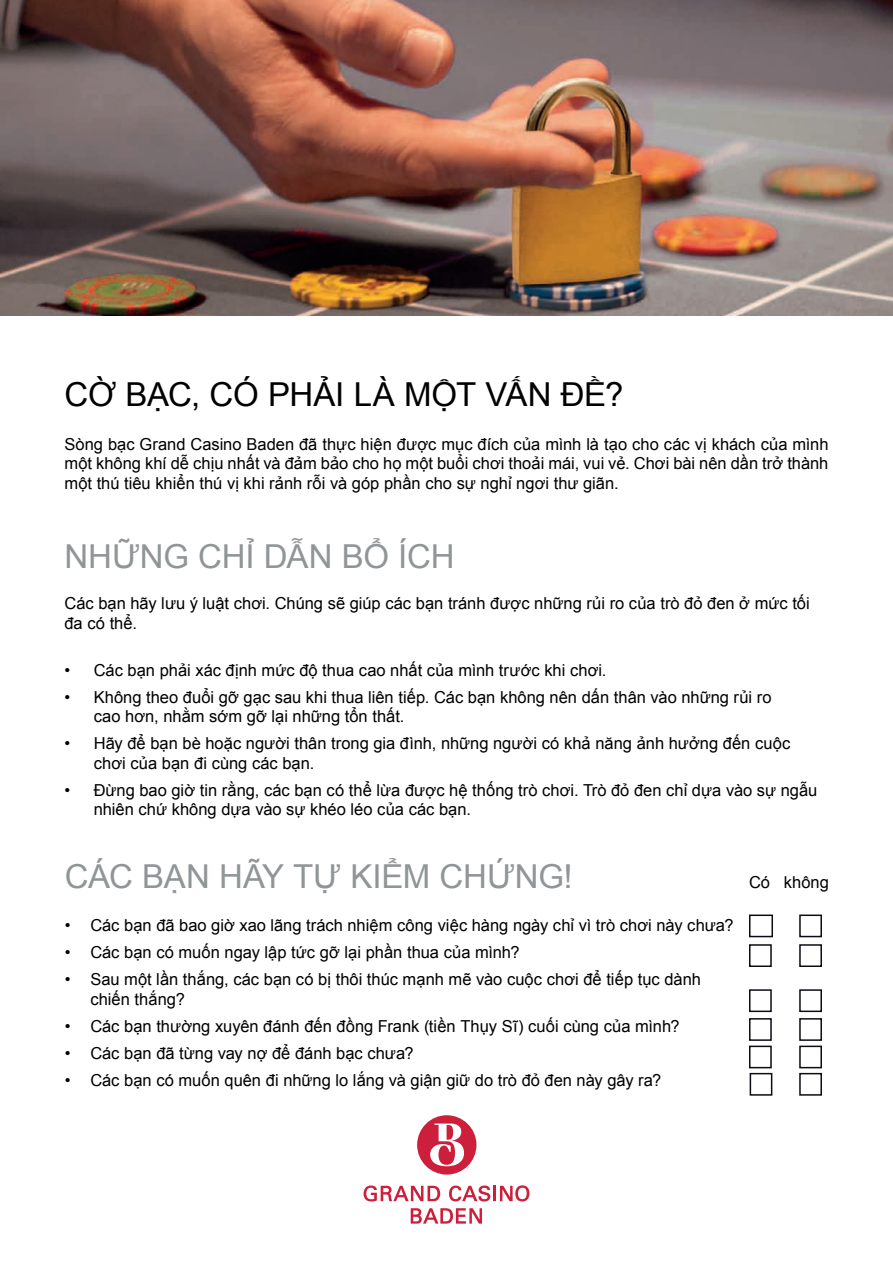
<style>
.page{position:relative;width:893px;height:1263px;background:#fff}
.page>*{position:absolute;margin:0;border:0;box-sizing:border-box;transform-origin:0 0}
.t1{font:33px "Arial";letter-spacing:-.005em;color:#909597}
.t2{font:33px "Arial";letter-spacing:-.01em;color:#000001}
.t3{font:18px "Myriad Pro";color:#0d0b14}
.t4{font:16.5px/19.5px "Arial";color:#000001}
</style>
<div class="page">
<svg style="left:417px;top:1115px;width:59px;height:59px"></svg>
<svg style="left:364px;top:1185px;width:76px;height:16px"></svg>
<svg style="left:449px;top:1185px;width:41px;height:16px"></svg>
<hr style="left:493px;top:1186px;width:3px;height:15px;background:#cd1e3b">
<svg style="left:500px;top:1185px;width:29px;height:16px"></svg>
<svg style="left:411px;top:1208px;width:71px;height:15px"></svg>
<img style="left:0;top:0;width:893px;height:316px">
<div style="left:749px;top:944px;width:23px;height:23px;border:2px solid #0d0b14"></div>
<div style="left:749px;top:914px;width:24px;height:23px;border:2px solid #0d0b14"></div>
<div style="left:799px;top:1045px;width:23px;height:23px;border:2px solid #0d0b14"></div>
<div style="left:799px;top:944px;width:23px;height:23px;border:2px solid #0d0b14"></div>
<div style="left:749px;top:989px;width:23px;height:23px;border:2px solid #0d0b14"></div>
<div style="left:799px;top:1073px;width:23px;height:23px;border:2px solid #0d0b14"></div>
<div style="left:749px;top:1045px;width:23px;height:23px;border:2px solid #0d0b14"></div>
<div style="left:799px;top:1018px;width:23px;height:23px;border:2px solid #0d0b14"></div>
<div style="left:799px;top:989px;width:23px;height:23px;border:2px solid #0d0b14"></div>
<div style="left:749px;top:1018px;width:23px;height:23px;border:2px solid #0d0b14"></div>
<div style="left:750px;top:1073px;width:22px;height:23px;border:2px solid #0d0b14"></div>
<div style="left:799px;top:914px;width:23px;height:23px;border:2px solid #0d0b14"></div>
<h1 class="t2" style="left:64px;top:373px;width:560px">CỜ BẠC, CÓ PHẢI LÀ MỘT VẤN ĐỀ?</h1>
<p class="t4" style="left:64px;top:434px;width:765px;text-align:justify">Sòng bạc Grand Casino Baden đã thực hiện được mục đích của mình là tạo cho các vị khách của mình một không khí dễ chịu nhất và đảm bảo cho họ một buổi chơi thoải mái, vui vẻ. Chơi bài nên dần trở thành một thú tiêu khiển thú vị khi rảnh rỗi và góp phần cho sự nghỉ ngơi thư giãn.</p>
<p class="t3" style="left:70px;top:444px;width:58px">gjlkdjfd</p>
<h1 class="t1" style="left:64px;top:535px;width:391px">NHỮNG CHỈ DẪN BỔ ÍCH</h1>
<p class="t4" style="left:64px;top:594px;width:747px">Các bạn hãy lưu ý luật chơi. Chúng sẽ giúp các bạn tránh được những rủi ro của trò đỏ đen ở mức tối đa có thể.</p>
<p class="t4" style="left:64px;top:660px;width:543px">• Các bạn phải xác định mức độ thua cao nhất của mình trước khi chơi.</p>
<p class="t4" style="left:94px;top:687px;width:679px;text-indent:-29px">• Không theo đuổi gỡ gạc sau khi thua liên tiếp. Các bạn không nên dấn thân vào những rủi ro cao hơn, nhằm sớm gỡ lại những tổn thất.</p>
<p class="t4" style="left:94px;top:734px;width:698px;text-indent:-29px">• Hãy để bạn bè hoặc người thân trong gia đình, những người có khả năng ảnh hưởng đến cuộc chơi của bạn đi cùng các bạn.</p>
<p class="t4" style="left:94px;top:780px;width:725px;text-indent:-29px">• Đừng bao giờ tin rằng, các bạn có thể lừa được hệ thống trò chơi. Trò đỏ đen chỉ dựa vào sự ngẫu nhiên chứ không dựa vào sự khéo léo của các bạn.</p>
<h1 class="t1" style="left:65px;top:855px;width:509px">CÁC BẠN HÃY TỰ KIỂM CHỨNG!</h1>
<p class="t4" style="left:65px;top:916px;width:670px">• Các bạn đã bao giờ xao lãng trách nhiệm công việc hàng ngày chỉ vì trò chơi này chưa?</p>
<p class="t4" style="left:65px;top:943px;width:456px">• Các bạn có muốn ngay lập tức gỡ lại phần thua của mình?</p>
<p class="t4" style="left:90px;top:970px;width:612px;text-indent:-25px">• Sau một lần thắng, các bạn có bị thôi thúc mạnh mẽ vào cuộc chơi để tiếp tục dành chiến thắng?</p>
<p class="t4" style="left:65px;top:1016px;width:616px">• Các bạn thường xuyên đánh đến đồng Frank (tiền Thụy Sĩ) cuối cùng của mình?</p>
<p class="t4" style="left:65px;top:1043px;width:350px">• Các bạn đã từng vay nợ để đánh bạc chưa?</p>
<p class="t4" style="left:65px;top:1070px;width:598px">• Các bạn có muốn quên đi những lo lắng và giận giữ do trò đỏ đen này gây ra?</p>
<p class="t4" style="left:749px;top:873px;width:81px">Có không</p>
</div>
